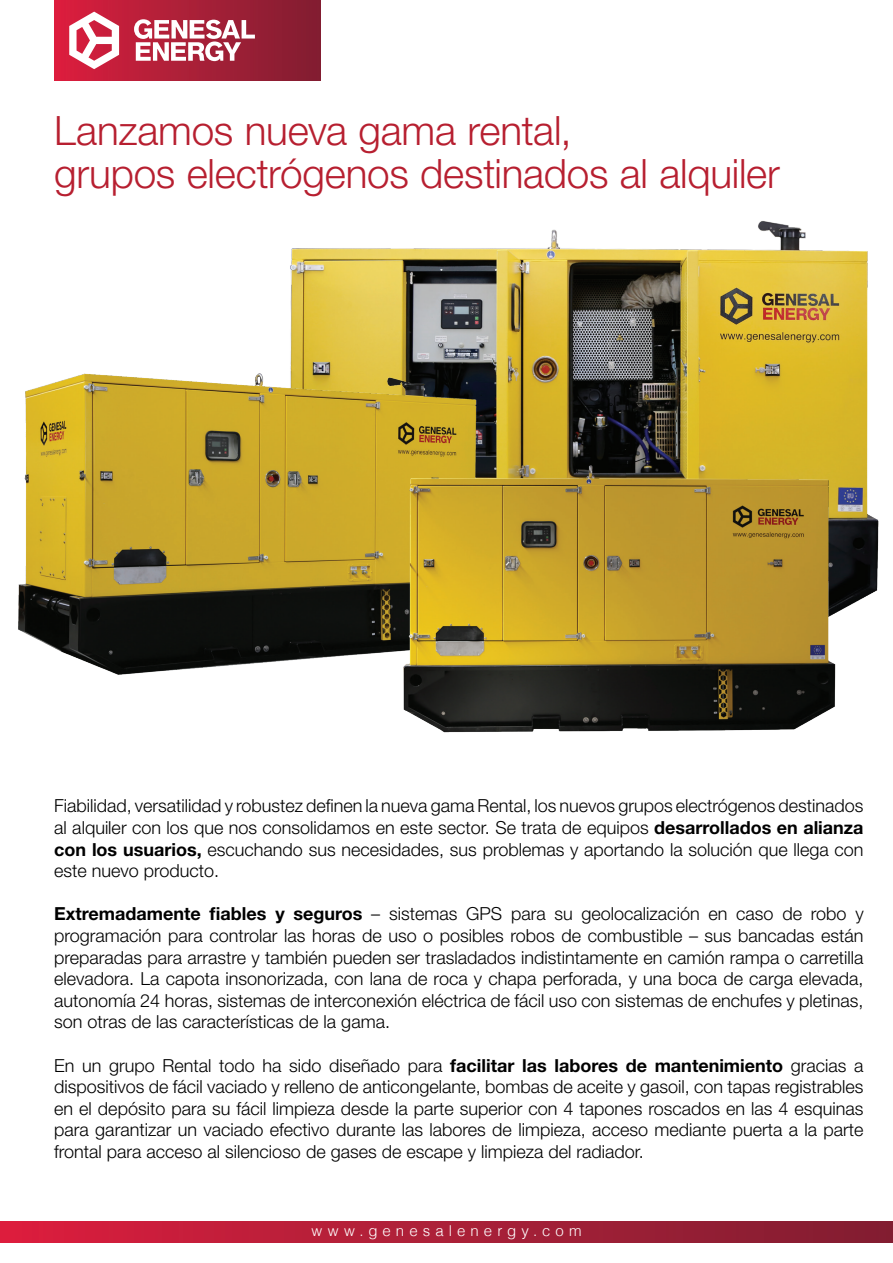
<style>
.page{position:relative;width:893px;height:1263px;background:#fff}
.page>*{position:absolute;margin:0;border:0;box-sizing:border-box;transform-origin:0 0}
.t1{font:300 40.5px/42.8px "Helvetica Neue LT Std";letter-spacing:-.005em;color:#b71f30}
.t2{font:300 18px/21.6px "Helvetica Neue LT Std";color:#000;text-align:justify}
.t3{font:300 15px "Helvetica";letter-spacing:.34em;color:#fff}
.s1{font-weight:700}
</style>
<div class="page">
<img style="left:290px;top:221px;width:578px;height:161px">
<img style="left:18px;top:317px;width:542px;height:358px">
<img style="left:324px;top:382px;width:555px;height:351px">
<div style="left:0;top:1221px;width:893px;height:21px;background:linear-gradient(to right,#da1f3e,#7f1e31)"></div>
<div style="left:54px;top:0;width:266px;height:81px;background:linear-gradient(to right,#da1f3e,#801e31)"></div>
<svg style="left:69px;top:12px;width:50px;height:57px"></svg>
<svg style="left:134px;top:19px;width:121px;height:42px"></svg>
<h1 class="t1" style="left:54px;top:108px;width:727px">Lanzamos nueva gama rental,<br>grupos electrógenos destinados al alquiler</h1>
<p class="t2" style="left:54px;top:795px;width:811px">Fiabilidad, versatilidad y robustez definen la nueva gama Rental, los nuevos grupos electrógenos destinados al alquiler con los que nos consolidamos en este sector. Se trata de equipos <span class="s1">desarrollados en alianza con los usuarios,</span> escuchando sus necesidades, sus problemas y aportando la solución que llega con este nuevo producto.</p>
<p class="t2" style="left:54px;top:903px;width:811px"><span class="s1">Extremadamente fiables y seguros</span> – sistemas GPS para su geolocalización en caso de robo y programación para controlar las horas de uso o posibles robos de combustible – sus bancadas están preparadas para arrastre y también pueden ser trasladados indistintamente en camión rampa o carretilla elevadora. La capota insonorizada, con lana de roca y chapa perforada, y una boca de carga elevada, autonomía 24 horas, sistemas de interconexión eléctrica de fácil uso con sistemas de enchufes y pletinas, son otras de las características de la gama.</p>
<p class="t2" style="left:54px;top:1054px;width:811px">En un grupo Rental todo ha sido diseñado para <span class="s1">facilitar las labores de mantenimiento</span> gracias a dispositivos de fácil vaciado y relleno de anticongelante, bombas de aceite y gasoil, con tapas registrables en el depósito para su fácil limpieza desde la parte superior con 4 tapones roscados en las 4 esquinas para garantizar un vaciado efectivo durante las labores de limpieza, acceso mediante puerta a la parte frontal para acceso al silencioso de gases de escape y limpieza del radiador.</p>
<p class="t3" style="left:311px;top:1218px;width:272px">www.genesalenergy.com</p>
</div>
